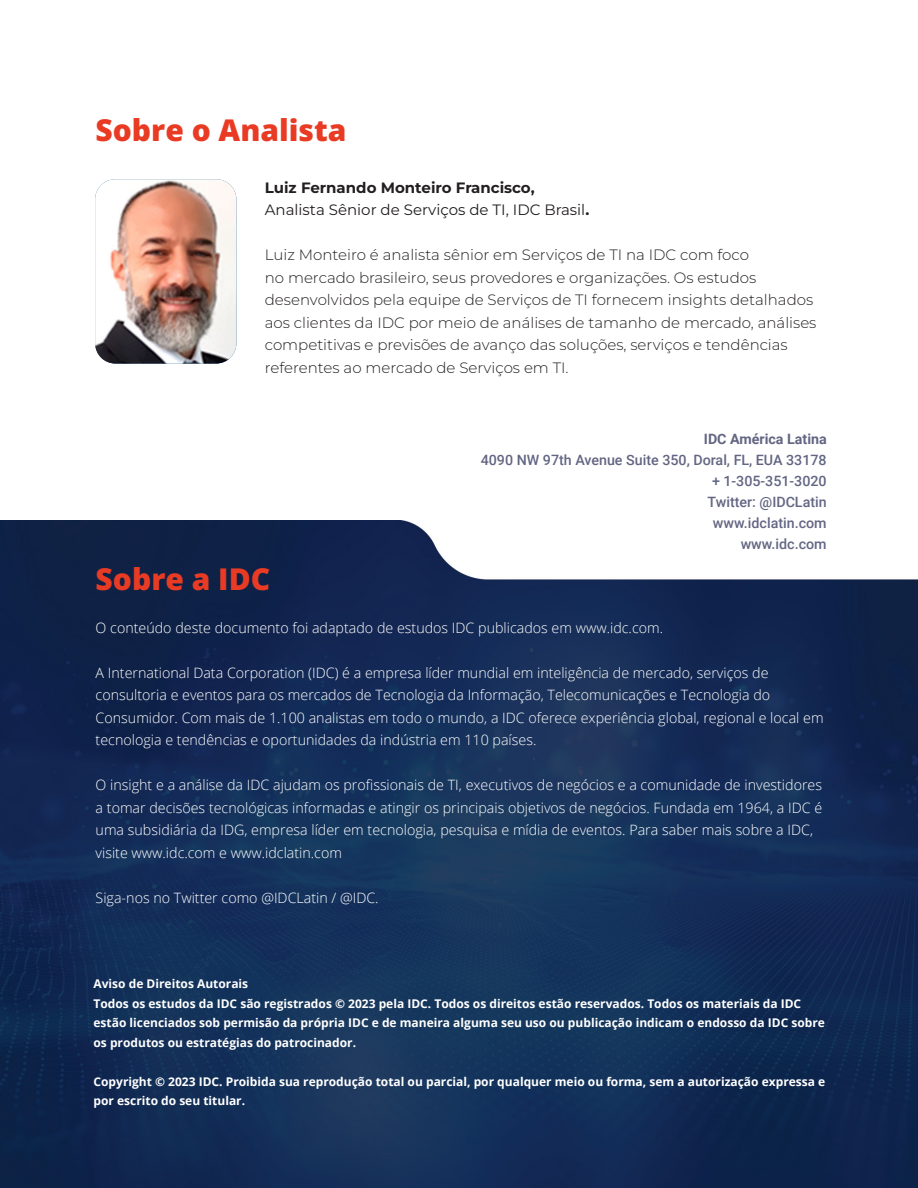
<style>
.page{position:relative;width:918px;height:1188px;background:#fff}
.page>*{position:absolute;margin:0;border:0;box-sizing:border-box;transform-origin:0 0}
.t1{font:800 30px "Open Sans";color:#e93b24}
.t2{font:300 15px/22.5px "Montserrat";color:#231f20}
.t3{font:15px/22.5px "Montserrat";color:#231f20}
.t4{font:300 14.25px/22.5px "Open Sans";color:#fff}
.t5{font:500 14.25px/21px "Roboto";color:#636683;text-align:right}
.t6{font:700 14.25px "Roboto";color:#636683}
.t7{font:700 12px/19.5px "Open Sans";color:#fff}
.s1{font-weight:700}
</style>
<div class="page">
<img style="left:0;top:520px;width:918px;height:668px">
<img style="left:95px;top:179px;width:141px;height:185px">
<h1 class="t1" style="left:96px;top:110px;width:253px">Sobre o Analista</h1>
<p class="t3" style="left:265px;top:176px;width:326px"><span class="s1">Luiz Fernando Monteiro Francisco,<br></span>Analista Sênior de Serviços de TI, IDC Brasil<span class="s1">.</span></p>
<p class="t2" style="left:265px;top:244px;width:553px">Luiz Monteiro é analista sênior em Serviços de TI na IDC com foco<br>no mercado brasileiro, seus provedores e organizações. Os estudos desenvolvidos pela equipe de Serviços de TI fornecem insights detalhados aos clientes da IDC por meio de análises de tamanho de mercado, análises competitivas e previsões de avanço das soluções, serviços e tendências referentes ao mercado de Serviços em TI.</p>
<h1 class="t1" style="left:96px;top:558px;width:176px">Sobre a IDC</h1>
<p class="t6" style="left:704px;top:429px;width:124px">IDC América Latina</p>
<p class="t5" style="left:481px;top:449px;width:348px">4090 NW 97th Avenue Suite 350, Doral, FL, EUA 33178 + 1-305-351-3020<br>Twitter: @IDCLatin<br>www.idclatin.com<br>www.idc.com</p>
<p class="t4" style="left:96px;top:616px;width:569px">O conteúdo deste documento foi adaptado de estudos IDC publicados em www.idc.com.</p>
<p class="t4" style="left:96px;top:661px;width:729px">A International Data Corporation (IDC) é a empresa líder mundial em inteligência de mercado, serviços de consultoria e eventos para os mercados de Tecnologia da Informação, Telecomunicações e Tecnologia do Consumidor. Com mais de 1.100 analistas em todo o mundo, a IDC oferece experiência global, regional e local em tecnologia e tendências e oportunidades da indústria em 110 países.</p>
<p class="t4" style="left:96px;top:773px;width:728px">O insight e a análise da IDC ajudam os profissionais de TI, executivos de negócios e a comunidade de investidores a tomar decisões tecnológicas informadas e atingir os principais objetivos de negócios. Fundada em 1964, a IDC é uma subsidiária da IDG, empresa líder em tecnologia, pesquisa e mídia de eventos. Para saber mais sobre a IDC, visite www.idc.com e www.idclatin.com</p>
<p class="t4" style="left:96px;top:886px;width:285px">Siga-nos no Twitter como @IDCLatin / @IDC.</p>
<p class="t7" style="left:94px;top:974px;width:733px">Aviso de Direitos Autorais<br>Todos os estudos da IDC são registrados © 2023 pela IDC. Todos os direitos estão reservados. Todos os materiais da IDC estão licenciados sob permisão da própria IDC e de maneira alguma seu uso ou publicação indicam o endosso da IDC sobre os produtos ou estratégias do patrocinador.</p>
<p class="t7" style="left:94px;top:1071px;width:733px">Copyright © 2023 IDC. Proibida sua reprodução total ou parcial, por qualquer meio ou forma, sem a autorização expressa e por escrito do seu titular.</p>
</div>
